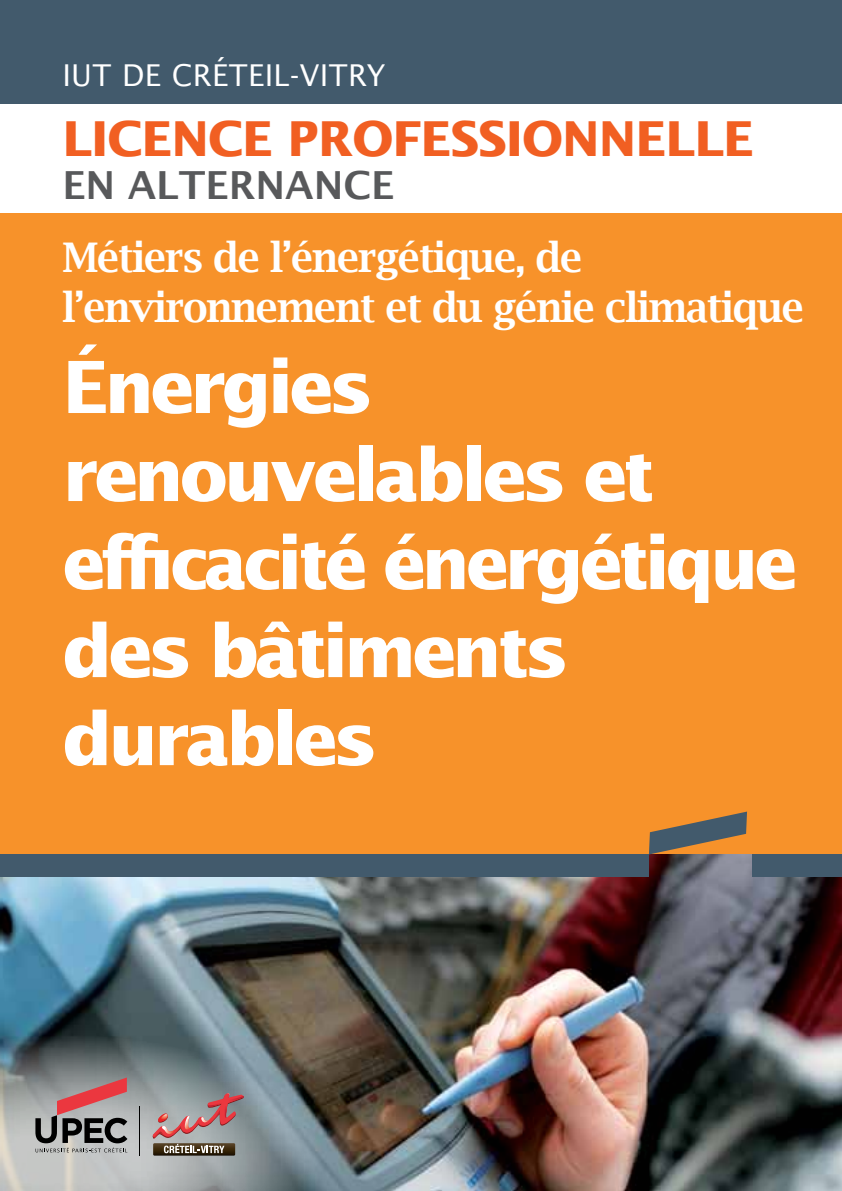
<style>
.page{position:relative;width:842px;height:1191px;background:#fff}
.page>*{position:absolute;margin:0;border:0;box-sizing:border-box;transform-origin:0 0}
.t1{font:700 72px/88px "Lucida Sans";letter-spacing:-.06em;color:#fff}
.t2{font:700 48px "Lucida Sans";letter-spacing:-.02em;color:#f15f22}
.t3{font:600 41px/50.2px "Lucida Bright";letter-spacing:-.03em;color:#fff}
.t4{font:600 38.8px "Lucida Sans";color:#58595b}
.t5{font:30px "Lucida Sans";letter-spacing:.01em;color:#fff}
</style>
<div class="page">
<div style="left:0;top:172px;width:842px;height:704px;background:#f7922a"></div>
<img style="left:0;top:854px;width:842px;height:337px">
<div style="left:0;top:0;width:842px;height:181px;background:#425a6c"></div>
<svg style="left:0;top:1035px;width:323px;height:156px"></svg>
<hr style="left:140px;top:1106px;width:1px;height:49px;background:#000">
<svg style="left:35px;top:1077px;width:92px;height:75px"></svg>
<svg style="left:152px;top:1093px;width:92px;height:62px"></svg>
<div style="left:0;top:104px;width:842px;height:109px;background:#fff"></div>
<div style="left:0;top:854px;width:649px;height:23px;background:#425a6c"></div>
<div style="left:752px;top:854px;width:90px;height:23px;background:#425a6c"></div>
<svg style="left:649px;top:811px;width:98px;height:43px"></svg>
<p class="t5" style="left:62px;top:57px;width:325px">IUT DE CRÉTEIL-VITRY</p>
<p class="t2" style="left:62px;top:110px;width:693px">LICENCE PROFESSIONNELLE</p>
<p class="t4" style="left:62px;top:163px;width:334px">EN ALTERNANCE</p>
<p class="t3" style="left:62px;top:232px;width:743px">Métiers de l’énergétique, de l’environnement et du génie climatique</p>
<p class="t1" style="left:62px;top:342px;width:736px">Énergies renouvelables et efficacité énergétique des bâtiments durables</p>
</div>
